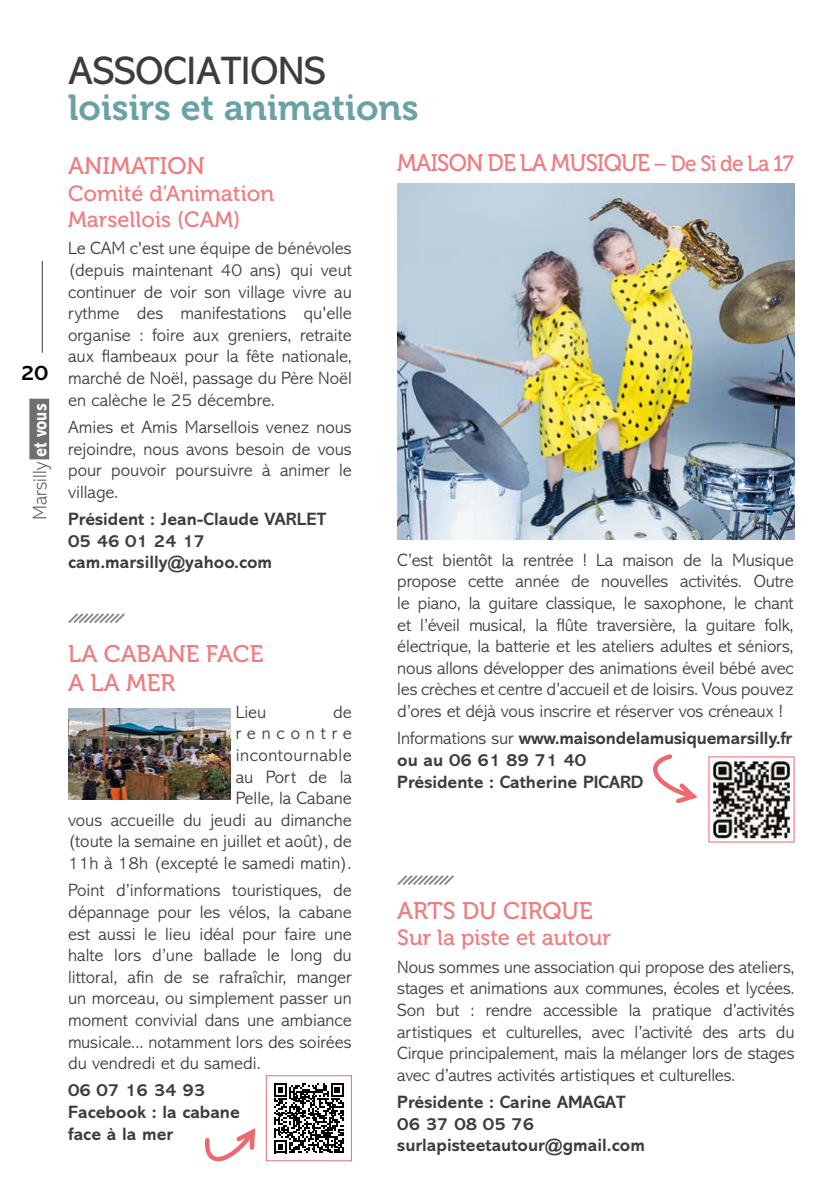
<style>
.page{position:relative;width:840px;height:1191px;background:#fff}
.page>*{position:absolute;margin:0;border:0;box-sizing:border-box;transform-origin:0 0}
.t1{font:40px "Abadi MT Pro";color:#3c3c3b}
.t2{font:36px "Museo 700";color:#6aa1a4}
.t3{font:24px/28.8px "Museo 500";color:#ef7b7e}
.t4{font:24px "Museo 500";letter-spacing:-.03em;color:#ef7b7e;scale:.95 1}
.t5{font:22px/26.4px "Museo 500";color:#ef7b7e}
.t6{font:700 21.6px "Abadi MT Pro";color:#000}
.t7{font:200 19.8px "Abadi MT Pro";color:#3c3c3b}
.t8{font:300 18px/21.6px "Abadi MT Pro";color:#3c3c3b;text-align:justify}
.t9{font:700 18px/21.6px "Abadi MT Pro";color:#3c3c3b}
.s1{font-weight:700;font-stretch:condensed;color:#fff}
.s2{font-size:22px}
.s3{font-weight:300}
</style>
<div class="page">
<img style="left:711px;top:758px;width:80px;height:81px">
<svg style="left:653px;top:754px;width:44px;height:49px"></svg>
<svg style="left:68px;top:613px;width:57px;height:10px"></svg>
<svg style="left:397px;top:875px;width:57px;height:10px"></svg>
<img style="left:397px;top:184px;width:397px;height:355px">
<svg style="left:274px;top:1083px;width:69px;height:70px"></svg>
<div style="left:265px;top:1075px;width:86px;height:86px;border:1px solid #ed6971"></div>
<svg style="left:205px;top:1128px;width:50px;height:33px"></svg>
<img style="left:68px;top:708px;width:162px;height:91px">
<div style="left:29px;top:399px;width:20px;height:60px;background:#706f6f"></div>
<hr style="left:42px;top:261px;width:1px;height:92px;background:#3c3c3b">
<p class="t6" style="left:21px;top:361px;width:29px">20</p>
<p class="t7" style="left:29px;top:520px;width:118px;rotate:-90deg">Marsilly <span class="s1">et vous</span></p>
<h1 class="t1" style="left:68px;top:49px;width:259px">ASSOCIATIONS</h1>
<h2 class="t2" style="left:68px;top:88px;width:352px">loisirs et animations</h2>
<h3 class="t4" style="left:397px;top:150px;width:418px">MAISON DE LA MUSIQUE <span class="s2">– De Si de La 17</span></h3>
<h3 class="t3" style="left:68px;top:152px;width:138px">ANIMATION</h3>
<p class="t5" style="left:68px;top:180px;width:207px">Comité d’Animation<br>Marsellois (CAM)</p>
<p class="t8" style="left:68px;top:238px;width:285px">Le CAM c'est une équipe de bénévoles (depuis maintenant 40 ans) qui veut continuer de voir son village vivre au rythme des manifestations qu'elle organise : foire aux greniers, retraite aux flambeaux pour la fête nationale, marché de Noël, passage du Père Noël en calèche le 25 décembre.</p>
<p class="t8" style="left:68px;top:416px;width:285px">Amies et Amis Marsellois venez nous rejoindre, nous avons besoin de vous pour pouvoir poursuivre à animer le village.</p>
<p class="t9" style="left:68px;top:508px;width:259px">Président : Jean-Claude VARLET<br>05 46 01 24 17 cam.marsilly@yahoo.com</p>
<p class="t8" style="left:397px;top:549px;width:398px">C’est bientôt la rentrée ! La maison de la Musique propose cette année de nouvelles activités. Outre le piano, la guitare classique, le saxophone, le chant et l’éveil musical, la flûte traversière, la guitare folk, électrique, la batterie et les ateliers adultes et séniors, nous allons développer des animations éveil bébé avec les crèches et centre d’accueil et de loisirs. Vous pouvez d’ores et déjà vous inscrire et réserver vos créneaux !</p>
<p class="t9" style="left:397px;top:727px;width:396px"><span class="s3">Informations sur</span> www.maisondelamusiquemarsilly.fr ou au 06 61 89 71 40<br>Présidente : Catherine PICARD</p>
<h3 class="t3" style="left:68px;top:639px;width:196px">LA CABANE FACE<br>A LA MER</h3>
<p class="t8" style="left:235px;top:701px;width:32px">Lieu</p>
<p class="t8" style="left:68px;top:701px;width:285px;text-align:right">de<br>rencontre<br>incontournable<br>au Port de la<br>Pelle, la Cabane<br>vous accueille du jeudi au dimanche (toute la semaine en juillet et août), de<br>11h à 18h (excepté le samedi matin).</p>
<p class="t8" style="left:68px;top:880px;width:285px">Point d’informations touristiques, de dépannage pour les vélos, la cabane est aussi le lieu idéal pour faire une halte lors d’une ballade le long du littoral, afin de se rafraîchir, manger un morceau, ou simplement passer un moment convivial dans une ambiance musicale... notamment lors des soirées du vendredi et du samedi.</p>
<p class="t9" style="left:68px;top:1079px;width:173px">06 07 16 34 93<br>Facebook : la cabane face à la mer</p>
<h3 class="t3" style="left:397px;top:896px;width:197px">ARTS DU CIRQUE</h3>
<p class="t5" style="left:397px;top:925px;width:215px">Sur la piste et autour</p>
<p class="t8" style="left:397px;top:956px;width:398px">Nous sommes une association qui propose des ateliers, stages et animations aux communes, écoles et lycées.<br>Son but : rendre accessible la pratique d’activités artistiques et culturelles, avec l’activité des arts du Cirque principalement, mais la mélanger lors de stages avec d’autres activités artistiques et culturelles.</p>
<p class="t9" style="left:397px;top:1091px;width:249px">Présidente : Carine AMAGAT<br>06 37 08 05 76 surlapisteetautour@gmail.com</p>
</div>
